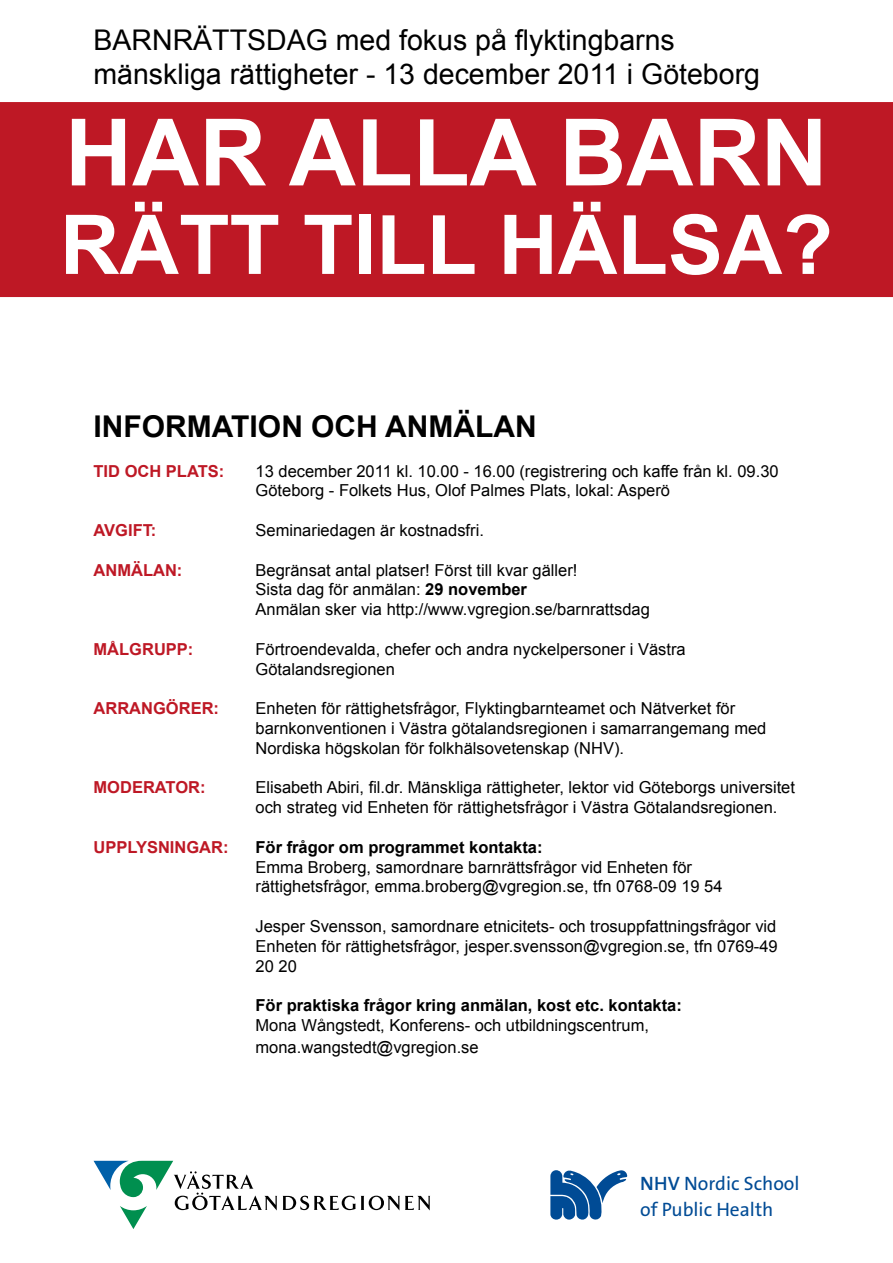
<style>
.page{position:relative;width:893px;height:1263px;background:#fff}
.page>*{position:absolute;margin:0;border:0;box-sizing:border-box;transform-origin:0 0}
.t1{font:700 93px "Arial";color:#fff}
.t2{font:700 82.5px "Arial";color:#fff}
.t3{font:700 30px "Arial";color:#000}
.t4{font:28.5px/34.2px "Arial";color:#000}
.t5{font:19.5px/25.5px "The Sans B5 Plain";color:#004b95}
.t6{font:16.5px/19.8px "Arial";color:#000}
.t7{font:700 16.5px "Arial";color:#000}
.t8{font:700 16.5px "Arial";color:#be1825}
.s1{font-weight:700}
.s2{font-family:"The Sans B6";font-weight:600}
</style>
<div class="page">
<div style="left:0;top:102px;width:893px;height:195px;background:#be1825"></div>
<svg style="left:283px;top:1195px;width:147px;height:15px"></svg>
<svg style="left:94px;top:1161px;width:183px;height:68px"></svg>
<svg style="left:550px;top:1170px;width:77px;height:50px"></svg>
<h3 class="t4" style="left:94px;top:23px;width:668px">BARNRÄTTSDAG med fokus på flyktingbarns mänskliga rättigheter - 13 december 2011 i Göteborg</h3>
<h1 class="t1" style="left:65px;top:91px;width:764px">HAR ALLA BARN</h1>
<h2 class="t2" style="left:60px;top:191px;width:774px">RÄTT TILL HÄLSA?</h2>
<h3 class="t3" style="left:94px;top:407px;width:445px">INFORMATION OCH ANMÄLAN</h3>
<p class="t8" style="left:94px;top:460px;width:132px">TID OCH PLATS:</p>
<p class="t6" style="left:256px;top:461px;width:525px">13 december 2011 kl. 10.00 - 16.00 (registrering och kaffe från kl. 09.30<br>Göteborg - Folkets Hus, Olof Palmes Plats, lokal: Asperö</p>
<p class="t8" style="left:94px;top:519px;width:64px">AVGIFT:</p>
<p class="t6" style="left:256px;top:520px;width:230px">Seminariedagen är kostnadsfri.</p>
<p class="t8" style="left:94px;top:559px;width:90px">ANMÄLAN:</p>
<p class="t6" style="left:256px;top:560px;width:396px">Begränsat antal platser! Först till kvar gäller!<br>Sista dag för anmälan: <span class="s1">29 november<br></span>Anmälan sker via http://www.vgregion.se/barnrattsdag</p>
<p class="t8" style="left:94px;top:638px;width:101px">MÅLGRUPP:</p>
<p class="t6" style="left:256px;top:639px;width:432px">Förtroendevalda, chefer och andra nyckelpersoner i Västra<br>Götalandsregionen</p>
<p class="t8" style="left:94px;top:697px;width:127px">ARRANGÖRER:</p>
<p class="t6" style="left:256px;top:699px;width:512px">Enheten för rättighetsfrågor, Flyktingbarnteamet och Nätverket för barnkonventionen i Västra götalandsregionen i samarrangemang med<br>Nordiska högskolan för folkhälsovetenskap (NHV).</p>
<p class="t8" style="left:94px;top:777px;width:114px">MODERATOR:</p>
<p class="t6" style="left:256px;top:778px;width:541px">Elisabeth Abiri, fil.dr. Mänskliga rättigheter, lektor vid Göteborgs universitet och strateg vid Enheten för rättighetsfrågor i Västra Götalandsregionen.</p>
<p class="t8" style="left:94px;top:836px;width:137px">UPPLYSNINGAR:</p>
<p class="t7" style="left:256px;top:836px;width:288px">För frågor om programmet kontakta:</p>
<p class="t6" style="left:256px;top:857px;width:469px">Emma Broberg, samordnare barnrättsfrågor vid Enheten för rättighetsfrågor, emma.broberg@vgregion.se, tfn 0768-09 19 54</p>
<p class="t6" style="left:256px;top:916px;width:524px;text-align:justify">Jesper Svensson, samordnare etnicitets- och trosuppfattningsfrågor vid Enheten för rättighetsfrågor, jesper.svensson@vgregion.se, tfn 0769-49<br>20 20</p>
<p class="t7" style="left:256px;top:994px;width:428px">För praktiska frågor kring anmälan, kost etc. kontakta:</p>
<p class="t6" style="left:256px;top:1014px;width:395px;line-height:21.6px">Mona Wångstedt, Konferens- och utbildningscentrum, mona.wangstedt@vgregion.se</p>
<p class="t5" style="left:640px;top:1171px;width:161px"><span class="s2">NHV</span> Nordic School of Public Health</p>
</div>
